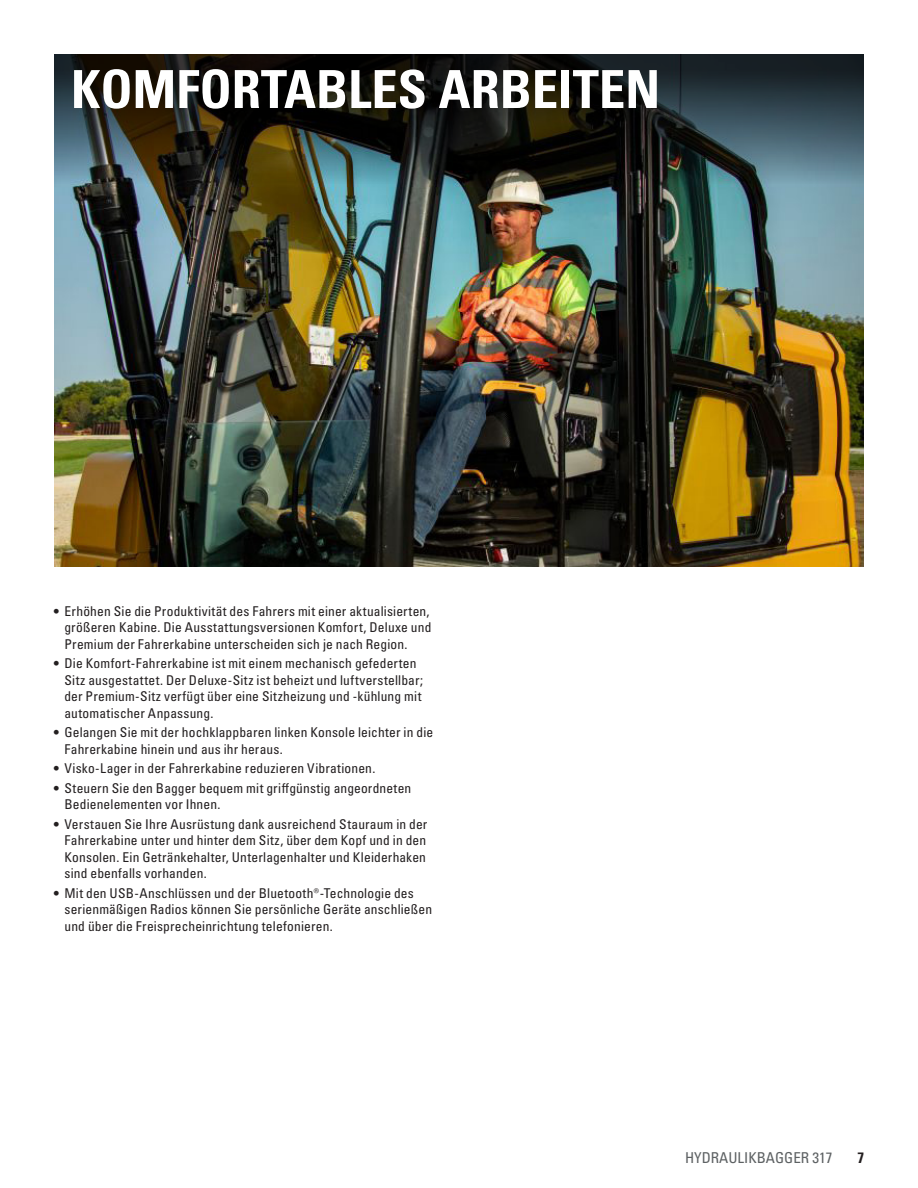
<style>
.page{position:relative;width:918px;height:1188px;background:#fff}
.page>*{position:absolute;margin:0;border:0;box-sizing:border-box;transform-origin:0 0}
.t1{font:52.5px "Univers LTCYR 67 Bold Cond";color:#fff}
.t2{font:condensed 15px "Univers LTCYR 57";color:#5d6163}
.t3{font:15px "Univers LTCYR 67 Bold Cond";color:#231f20}
.t4{font:condensed 13.5px/16.5px "Univers LTCYR 57";letter-spacing:.01em;color:#231f20}
</style>
<div class="page">
<img style="left:54px;top:385px;width:810px;height:182px">
<img style="left:54px;top:54px;width:810px;height:331px">
<h1 class="t1" style="left:71px;top:57px;width:590px">KOMFORTABLES ARBEITEN</h1>
<p class="t4" style="left:65px;top:602px;width:369px;text-indent:-11px">• Erhöhen Sie die Produktivität des Fahrers mit einer aktualisierten, größeren Kabine. Die Ausstattungsversionen Komfort, Deluxe und<br>Premium der Fahrerkabine unterscheiden sich je nach Region.</p>
<p class="t4" style="left:65px;top:655px;width:360px;text-indent:-11px">• Die Komfort-Fahrerkabine ist mit einem mechanisch gefederten Sitz ausgestattet. Der Deluxe-Sitz ist beheizt und luftverstellbar; der Premium-Sitz verfügt über eine Sitzheizung und -kühlung mit automatischer Anpassung.</p>
<p class="t4" style="left:65px;top:724px;width:370px;text-indent:-11px">• Gelangen Sie mit der hochklappbaren linken Konsole leichter in die<br>Fahrerkabine hinein und aus ihr heraus.</p>
<p class="t4" style="left:54px;top:760px;width:323px">• Visko-Lager in der Fahrerkabine reduzieren Vibrationen.</p>
<p class="t4" style="left:65px;top:779px;width:348px;text-indent:-11px">• Steuern Sie den Bagger bequem mit griffgünstig angeordneten<br>Bedienelementen vor Ihnen.</p>
<p class="t4" style="left:65px;top:815px;width:364px;text-align:justify;text-indent:-11px">• Verstauen Sie Ihre Ausrüstung dank ausreichend Stauraum in der Fahrerkabine unter und hinter dem Sitz, über dem Kopf und in den Konsolen. Ein Getränkehalter, Unterlagenhalter und Kleiderhaken sind ebenfalls vorhanden.</p>
<p class="t4" style="left:65px;top:884px;width:369px;text-indent:-11px">• Mit den USB-Anschlüssen und der Bluetooth®-Technologie des serienmäßigen Radios können Sie persönliche Geräte anschließen und über die Freisprecheinrichtung telefonieren.</p>
<p class="t2" style="left:685px;top:1148px;width:149px">HYDRAULIKBAGGER 317</p>
<p class="t3" style="left:857px;top:1148px;width:8px">7</p>
</div>
